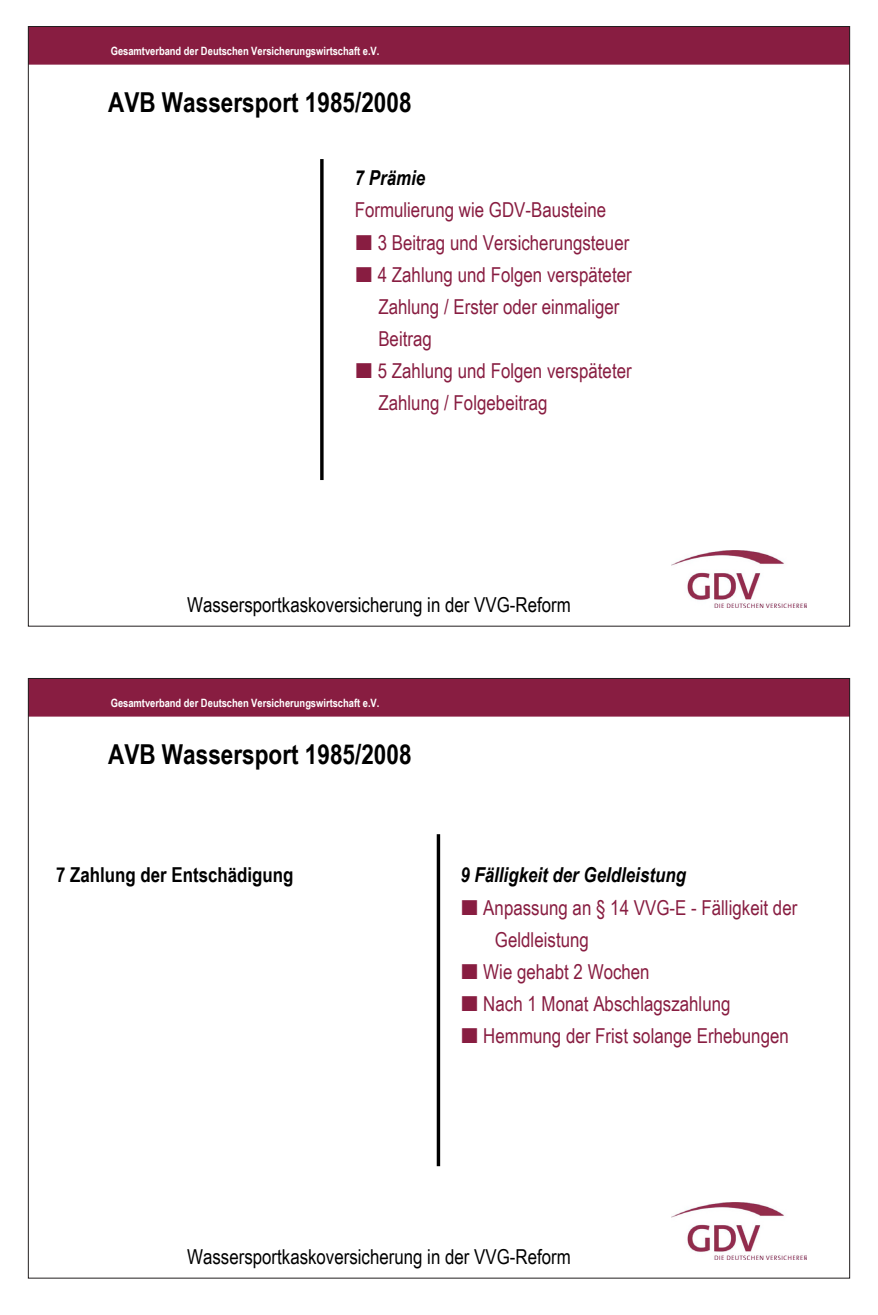
<style>
.page{position:relative;width:878px;height:1315px;background:#fff}
.page>*{position:absolute;margin:0;border:0;box-sizing:border-box;transform-origin:0 0}
.t1{font:700 27.4px "Arial Narrow";color:#000}
.t2{font:20.6px/32.2px "Arial Narrow";color:#881d41}
.t3{font:20.6px "Arial Narrow";color:#000}
.t4{font:italic 700 20.6px "Arial Narrow";color:#000}
.t5{font:700 20.6px "Arial Narrow";color:#000}
.t6{font:700 11.4px "Arial Narrow";color:#fff}
</style>
<div class="page">
<div style="left:30px;top:680px;width:818px;height:36px;background:#881d41"></div>
<img style="left:671px;top:1202px;width:135px;height:57px">
<hr style="left:437px;top:834px;width:3px;height:332px;background:#000">
<div style="left:30px;top:28px;width:818px;height:37px;background:#881d41"></div>
<img style="left:671px;top:551px;width:135px;height:56px">
<hr style="left:320px;top:159px;width:3px;height:321px;background:#000">
<p class="t6" style="left:111px;top:42px;width:270px">Gesamtverband der Deutschen Versicherungswirtschaft e.V.</p>
<h1 class="t1" style="left:108px;top:81px;width:305px">AVB Wassersport 1985/2008</h1>
<p class="t4" style="left:355px;top:162px;width:72px">7 Prämie</p>
<p class="t2" style="left:378px;top:193px;width:255px;text-indent:-23px">Formulierung wie GDV-Bausteine<br>3 Beitrag und Versicherungsteuer<br>4 Zahlung und Folgen verspäteter<br>Zahlung / Erster oder einmaliger<br>Beitrag<br>5 Zahlung und Folgen verspäteter<br>Zahlung / Folgebeitrag</p>
<p class="t3" style="left:187px;top:589px;width:385px">Wassersportkaskoversicherung in der VVG-Reform</p>
<p class="t6" style="left:111px;top:694px;width:270px">Gesamtverband der Deutschen Versicherungswirtschaft e.V.</p>
<h1 class="t1" style="left:108px;top:733px;width:305px">AVB Wassersport 1985/2008</h1>
<p class="t5" style="left:56px;top:859px;width:239px">7 Zahlung der Entschädigung</p>
<p class="t4" style="left:460px;top:859px;width:227px">9 Fälligkeit der Geldleistung</p>
<p class="t2" style="left:483px;top:890px;width:315px">Anpassung an § 14 VVG-E - Fälligkeit der</p>
<p class="t2" style="left:495px;top:922px;width:95px">Geldleistung</p>
<p class="t2" style="left:483px;top:954px;width:168px">Wie gehabt 2 Wochen</p>
<p class="t2" style="left:483px;top:986px;width:249px">Nach 1 Monat Abschlagszahlung</p>
<p class="t2" style="left:483px;top:1019px;width:307px">Hemmung der Frist solange Erhebungen</p>
<p class="t3" style="left:187px;top:1241px;width:385px">Wassersportkaskoversicherung in der VVG-Reform</p>
</div>
